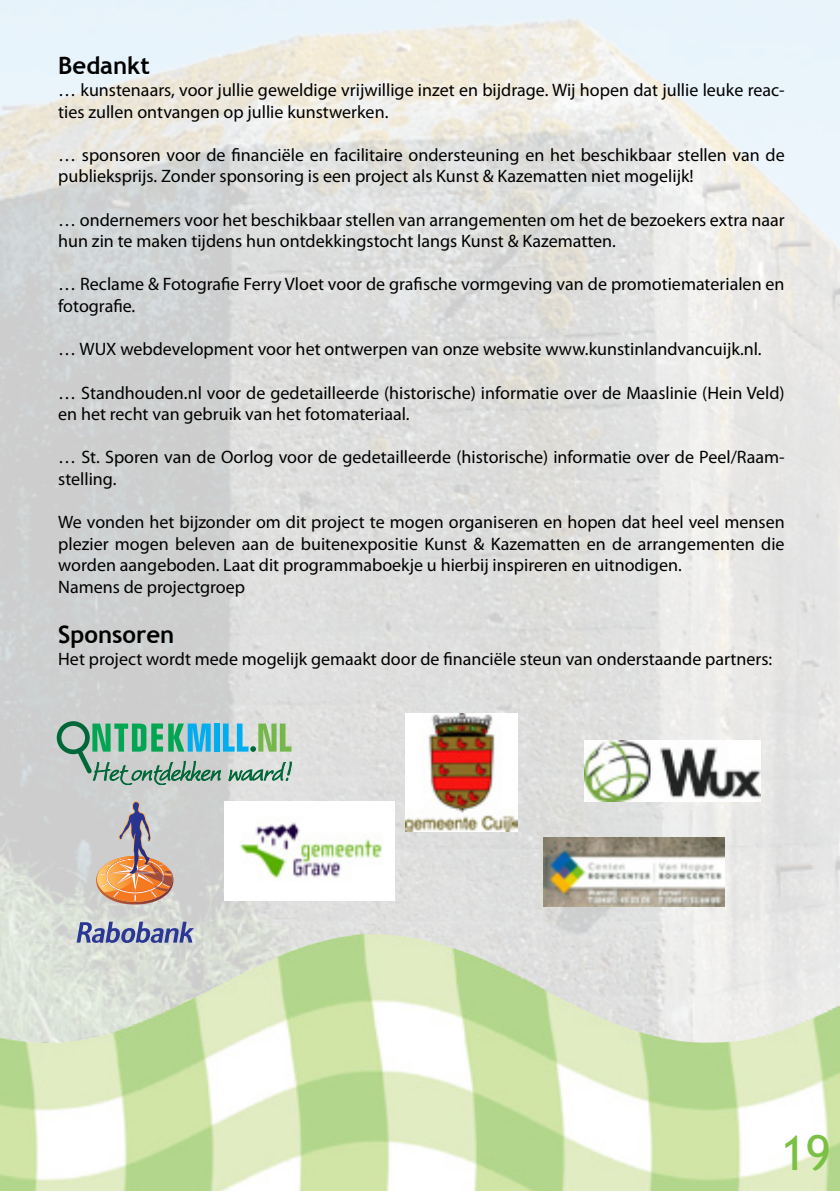
<style>
.page{position:relative;width:840px;height:1191px;background:#fff}
.page>*{position:absolute;margin:0;border:0;box-sizing:border-box;transform-origin:0 0}
.t1{font:48px "Trebuchet MS";color:#7ac143}
.t2{font:700 24px "Trebuchet MS";color:#000}
.t3{font:18px/21.6px "Myriad Pro";color:#000}
</style>
<div class="page">
<img style="left:0;top:0;width:839px;height:934px">
<img style="left:0;top:934px;width:839px;height:257px">
<div style="left:57px;top:721px;width:33px;height:33px;border:5px solid #006838;border-radius:50%"></div>
<svg style="left:73px;top:723px;width:219px;height:62px;background:#8ebdae"></svg>
<img style="left:224px;top:801px;width:170px;height:100px">
<img style="left:405px;top:713px;width:112px;height:118px">
<img style="left:543px;top:838px;width:180px;height:68px">
<img style="left:584px;top:740px;width:176px;height:61px">
<svg style="left:77px;top:921px;width:117px;height:22px;background:#8f96b9"></svg>
<svg style="left:95px;top:801px;width:79px;height:103px;background:#caab99"></svg>
<h2 class="t2" style="left:58px;top:51px;width:93px">Bedankt</h2>
<p class="t3" style="left:58px;top:79px;width:727px">… kunstenaars, voor jullie geweldige vrijwillige inzet en bijdrage. Wij hopen dat jullie leuke reac&shy;ties zullen ontvangen op jullie kunstwerken.</p>
<p class="t3" style="left:58px;top:144px;width:727px">… sponsoren voor de financiële en facilitaire ondersteuning en het beschikbaar stellen van de publieksprijs. Zonder sponsoring is een project als Kunst &amp; Kazematten niet mogelijk!</p>
<p class="t3" style="left:58px;top:208px;width:727px">… ondernemers voor het beschikbaar stellen van arrangementen om het de bezoekers extra naar hun zin te maken tijdens hun ontdekkingstocht langs Kunst &amp; Kazematten.</p>
<p class="t3" style="left:58px;top:273px;width:727px">… Reclame &amp; Fotografie Ferry Vloet voor de grafische vormgeving van de promotiematerialen en fotografie.</p>
<p class="t3" style="left:58px;top:338px;width:704px">… WUX webdevelopment voor het ontwerpen van onze website www.kunstinlandvancuijk.nl.</p>
<p class="t3" style="left:58px;top:381px;width:727px">… Standhouden.nl voor de gedetailleerde (historische) informatie over de Maaslinie (Hein Veld) en het recht van gebruik van het fotomateriaal.</p>
<p class="t3" style="left:58px;top:446px;width:727px">… St. Sporen van de Oorlog voor de gedetailleerde (historische) informatie over de Peel/Raam&shy;stelling.</p>
<p class="t3" style="left:58px;top:511px;width:727px">We vonden het bijzonder om dit project te mogen organiseren en hopen dat heel veel mensen plezier mogen beleven aan de buitenexpositie Kunst &amp; Kazematten en de arrangementen die worden aangeboden. Laat dit programmaboekje u hierbij inspireren en uitnodigen.<br>Namens de projectgroep</p>
<h2 class="t2" style="left:58px;top:620px;width:118px">Sponsoren</h2>
<p class="t3" style="left:58px;top:648px;width:715px">Het project wordt mede mogelijk gemaakt door de financiële steun van onderstaande partners:</p>
<h1 class="t1" style="left:780px;top:1124px;width:52px">19</h1>
</div>
